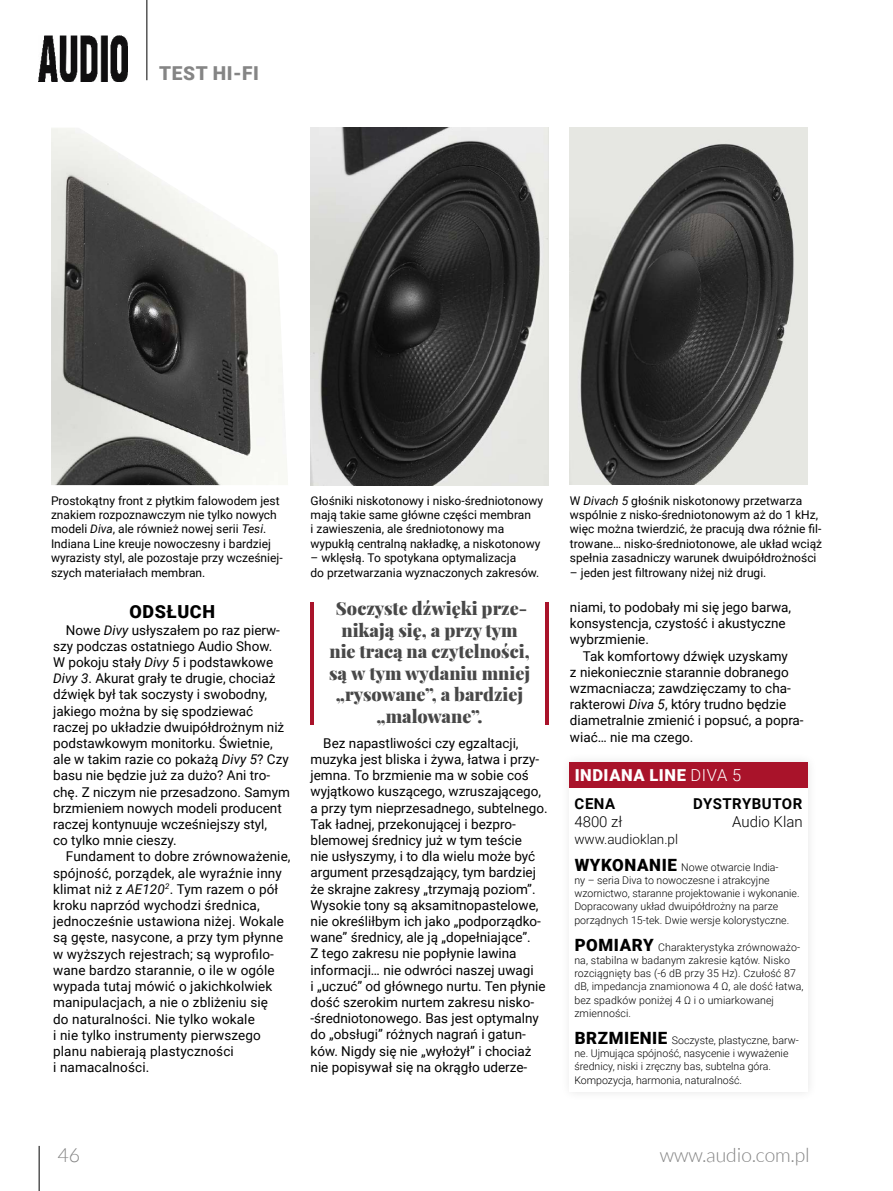
<style>
.page{position:relative;width:893px;height:1191px;background:#fff}
.page>*{position:absolute;margin:0;border:0;box-sizing:border-box;transform-origin:0 0}
.t1{font:300 19.5px "Lato";color:#858585}
.t2{font:900 19.2px "Roboto";letter-spacing:.035em;color:#858585}
.t3{font:900 18px/21.6px "Playfair Display";color:#484848;text-align:center}
.t4{font:900 18px "Roboto";letter-spacing:.035em;color:#000}
.t5{font:900 16.5px "Roboto";letter-spacing:.035em;color:#fff}
.t6{font:700 15px "Roboto";letter-spacing:.035em;color:#000}
.t7{font:300 15px "Roboto";color:#000}
.t8{font:13.5px/16.2px "Roboto";color:#000}
.t9{font:300 13.5px "Roboto";color:#000}
.t10{font:12px/14.4px "Roboto";color:#000}
.t11{font:300 10.65px/13.2px "Roboto";color:#000}
.s1{font-style:italic}
.s2{font-weight:300}
.s3{font-weight:900;font-size:16.95px}
</style>
<div class="page">
<hr style="left:39px;top:1145px;width:1px;height:46px;background:#000">
<hr style="left:147px;top:0;width:1px;height:80px;background:#000">
<img style="left:39px;top:35px;width:89px;height:46px">
<div style="left:570px;top:762px;width:238px;height:25px;background:#a9132a"></div>
<hr style="left:311px;top:602px;width:3px;height:122px;background:#a9132a">
<hr style="left:545px;top:602px;width:4px;height:122px;background:#a9132a">
<img style="left:51px;top:128px;width:237px;height:357px">
<img style="left:310px;top:128px;width:239px;height:357px">
<img style="left:570px;top:128px;width:238px;height:357px">
<h2 class="t2" style="left:159px;top:60px;width:101px">TEST HI-FI</h2>
<p class="t10" style="left:51px;top:492px;width:233px">Prostokątny front z płytkim falowodem jest znakiem rozpoznawczym nie tylko nowych modeli <span class="s1">Diva</span>, ale również nowej serii <span class="s1">Tesi</span>.<br>Indiana Line kreuje nowoczesny i bardziej wyrazisty styl, ale pozostaje przy wcześniej&shy;szych materiałach membran.</p>
<p class="t10" style="left:311px;top:492px;width:234px">Głośniki niskotonowy i nisko-średniotonowy mają takie same główne części membran<br>i zawieszenia, ale średniotonowy ma wypukłą centralną nakładkę, a niskotonowy</p>
<p class="t10" style="left:311px;top:550px;width:230px">– wklęsłą. To spotykana optymalizacja<br>do przetwarzania wyznaczonych zakresów.</p>
<h3 class="t4" style="left:129px;top:599px;width:87px">ODSŁUCH</h3>
<p class="t8" style="left:53px;top:621px;width:238px;text-indent:13px">Nowe <span class="s1">Divy</span> usłyszałem po raz pierw&shy;szy podczas ostatniego Audio Show.<br>W pokoju stały <span class="s1">Divy 5</span> i podstawkowe <span class="s1">Divy 3</span>. Akurat grały te drugie, chociaż dźwięk był tak soczysty i swobodny, jakiego można by się spodziewać raczej po układzie dwuipółdrożnym niż podstawkowym monitorku. Świetnie, ale w takim razie co pokażą <span class="s1">Divy 5</span>? Czy basu nie będzie już za dużo? Ani tro&shy;chę. Z niczym nie przesadzono. Samym brzmieniem nowych modeli producent raczej kontynuuje wcześniejszy styl,<br>co tylko mnie cieszy.</p>
<p class="t8" style="left:53px;top:848px;width:239px;text-indent:13px">Fundament to dobre zrównoważenie, spójność, porządek, ale wyraźnie inny klimat niż z <span class="s1">AE120</span><sup>2</sup>. Tym razem o pół kroku naprzód wychodzi średnica, jednocześnie ustawiona niżej. Wokale są gęste, nasycone, a przy tym płynne w wyższych rejestrach; są wyprofilo&shy;wane bardzo starannie, o ile w ogóle wypada tutaj mówić o jakichkolwiek manipulacjach, a nie o zbliżeniu się<br>do naturalności. Nie tylko wokale<br>i nie tylko instrumenty pierwszego planu nabierają plastyczności<br>i namacalności.</p>
<h3 class="t3" style="left:329px;top:596px;width:203px">Soczyste dźwięki prze&shy;nikają się, a przy tym nie tracą na czytelności, są w tym wydaniu mniej „rysowane”, a bardziej „malowane”.</h3>
<p class="t8" style="left:311px;top:734px;width:239px;text-indent:13px">Bez napastliwości czy egzaltacji, muzyka jest bliska i żywa, łatwa i przy&shy;jemna. To brzmienie ma w sobie coś wyjątkowo kuszącego, wzruszającego, a przy tym nieprzesadnego, subtelnego.<br>Tak ładnej, przekonującej i bezpro&shy;blemowej średnicy już w tym teście<br>nie usłyszymy, i to dla wielu może być argument przesądzający, tym bardziej że skrajne zakresy „trzymają poziom”.<br>Wysokie tony są aksamitnopastelowe, nie określiłbym ich jako „podporządko&shy;wane” średnicy, ale ją „dopełniające”.<br>Z tego zakresu nie popłynie lawina informacji… nie odwróci naszej uwagi<br>i „uczuć” od głównego nurtu. Ten płynie dość szerokim nurtem zakresu nisko--średniotonowego. Bas jest optymalny do „obsługi” różnych nagrań i gatun&shy;ków. Nigdy się nie „wyłożył” i chociaż nie popisywał się na okrągło uderze-</p>
<p class="t10" style="left:570px;top:492px;width:254px">W <span class="s1">Divach 5</span> głośnik niskotonowy przetwarza wspólnie z nisko-średniotonowym aż do 1 kHz, więc można twierdzić, że pracują dwa różnie fil&shy;trowane… nisko-średniotonowe, ale układ wciąż spełnia zasadniczy warunek dwuipółdrożności</p>
<p class="t10" style="left:570px;top:564px;width:198px">– jeden jest filtrowany niżej niż drugi.</p>
<p class="t8" style="left:570px;top:598px;width:223px">niami, to podobały mi się jego barwa, konsystencja, czystość i akustyczne wybrzmienie.</p>
<p class="t8" style="left:570px;top:647px;width:235px;text-indent:13px">Tak komfortowy dźwięk uzyskamy<br>z niekoniecznie starannie dobranego wzmacniacza; zawdzięczamy to cha&shy;rakterowi <span class="s1">Diva 5</span>, który trudno będzie diametralnie zmienić i popsuć, a popra&shy;wiać… nie ma czego.</p>
<p class="t5" style="left:575px;top:763px;width:168px">INDIANA LINE <span class="s2">DIVA 5</span></p>
<p class="t6" style="left:575px;top:793px;width:42px">CENA</p>
<p class="t6" style="left:693px;top:793px;width:111px">DYSTRYBUTOR</p>
<p class="t7" style="left:574px;top:811px;width:50px">4800 zł</p>
<p class="t7" style="left:732px;top:811px;width:72px">Audio Klan</p>
<p class="t9" style="left:574px;top:829px;width:105px">www.audioklan.pl</p>
<p class="t11" style="left:574px;top:860px;width:227px"><span class="s3">WYKONANIE</span> Nowe otwarcie India-<br>ny – seria Diva to nowoczesne i atrakcyjne wzornictwo, staranne projektowanie i wykonanie.<br>Dopracowany układ dwuipółdrożny na parze porządnych 15-tek. Dwie wersje kolorystyczne.</p>
<p class="t11" style="left:574px;top:940px;width:231px"><span class="s3">POMIARY</span> Charakterystyka zrównoważo&shy;na, stabilna w badanym zakresie kątów. Nisko rozciągnięty bas (-6 dB przy 35 Hz). Czułość 87 dB, impedancja znamionowa 4 Ω, ale dość łatwa, bez spadków poniżej 4 Ω i o umiarkowanej zmienności.</p>
<p class="t11" style="left:574px;top:1033px;width:226px"><span class="s3">BRZMIENIE</span> Soczyste, plastyczne, barw&shy;ne. Ujmująca spójność, nasycenie i wyważenie średnicy, niski i zręczny bas, subtelna góra.<br>Kompozycja, harmonia, naturalność.</p>
<h1 class="t1" style="left:57px;top:1144px;width:24px">46</h1>
<h1 class="t1" style="left:660px;top:1144px;width:151px">www.audio.com.pl</h1>
</div>
